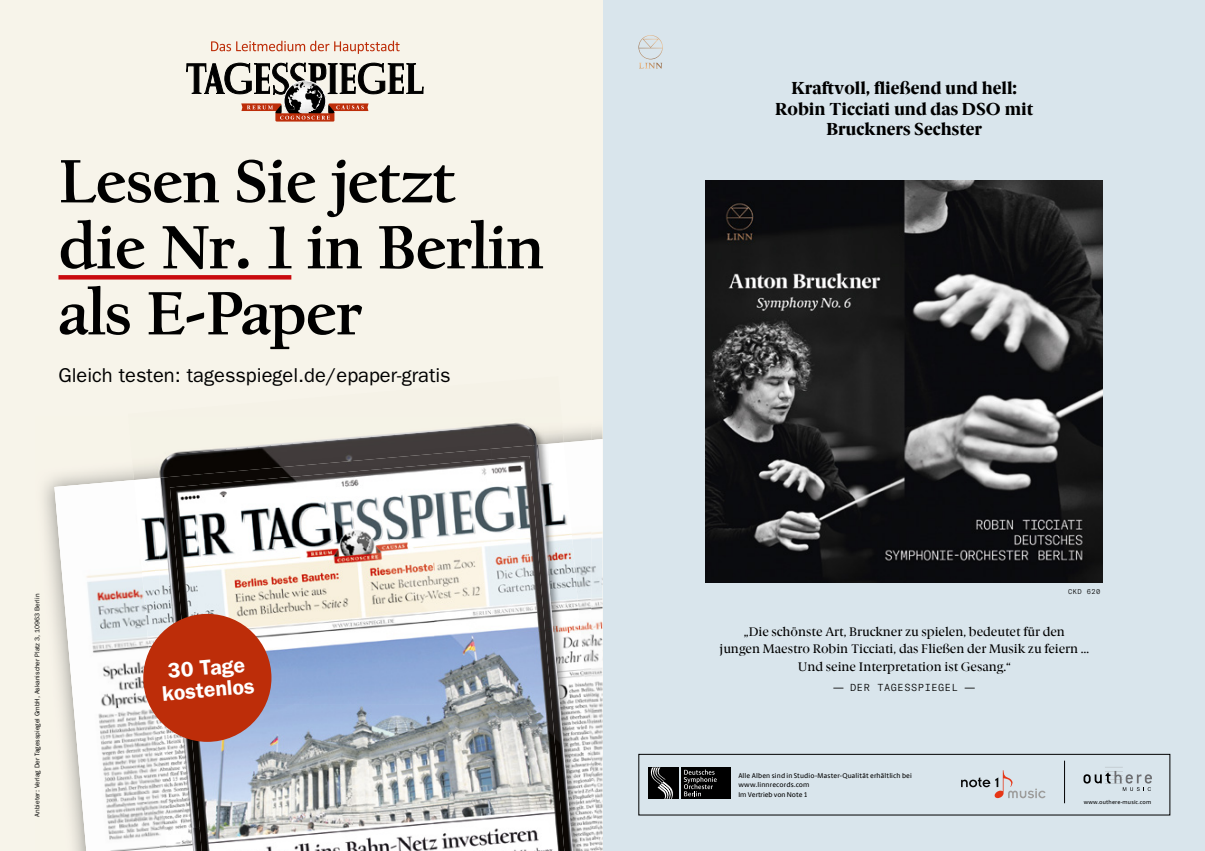
<style>
.page{position:relative;width:1205px;height:851px;background:#fff}
.page>*{position:absolute;margin:0;border:0;box-sizing:border-box;transform-origin:0 0}
.t1{font:700 63.62px/66px "Californian FB Text";letter-spacing:-.015em;color:#000}
.t2{font:21.25px/22px "Franklin Gothic TS Dem";color:#fff;text-align:center}
.t3{font:20.12px "Franklin Gothic TS Boo";color:#000}
.t4{font:800 17.5px/20px "Berlingske Serif";color:#000;text-align:center}
.t5{font:500 12.5px/17.5px "Berlingske Serif";color:#000;text-align:center}
.t6{font:300 10px "GT America Mono";letter-spacing:.055em;color:#000}
.t7{font:500 6.88px/9.6px "Berlingske Sans";letter-spacing:.025em;color:#000}
.t8{font:300 6.88px "GT America Mono";letter-spacing:.055em;color:#000}
.t9{font:6.75px "Franklin Gothic TS Boo";color:#000}
.t10{font:500 5.62px "Berlingske Sans";letter-spacing:.025em;color:#000}
.s1{font-family:"Berlingske Serif";font-weight:500}
</style>
<div class="page">
<div style="left:602px;top:0;width:603px;height:850px;background:#d9e5ec"></div>
<svg style="left:638px;top:35px;width:25px;height:34px"></svg>
<img style="left:706px;top:180px;width:397px;height:402px">
<div style="left:638px;top:754px;width:532px;height:61px;border:1px solid #000"></div>
<hr style="left:1064px;top:760px;width:1px;height:43px;background:#000">
<div style="left:681px;top:767px;width:49px;height:32px;background:#000"></div>
<svg style="left:684px;top:769px;width:33px;height:27px"></svg>
<div style="left:648px;top:767px;width:31px;height:32px;background:#000"></div>
<svg style="left:650px;top:767px;width:23px;height:32px"></svg>
<svg style="left:1083px;top:767px;width:69px;height:23px"></svg>
<svg style="left:961px;top:770px;width:84px;height:28px"></svg>
<div style="left:0;top:0;width:602px;height:850px;background:#f7f4ea"></div>
<img style="left:54px;top:439px;width:548px;height:411px">
<img style="left:128px;top:422px;width:393px;height:58px">
<img style="left:591px;top:754px;width:9px;height:96px">
<img style="left:134px;top:477px;width:26px;height:298px">
<img style="left:537px;top:425px;width:27px;height:19px">
<img style="left:160px;top:827px;width:29px;height:23px">
<img style="left:548px;top:442px;width:43px;height:408px">
<img style="left:160px;top:424px;width:377px;height:50px">
<img style="left:533px;top:445px;width:39px;height:405px">
<img style="left:160px;top:474px;width:29px;height:353px">
<img style="left:491px;top:445px;width:42px;height:11px">
<img style="left:202px;top:448px;width:290px;height:8px">
<img style="left:189px;top:704px;width:245px;height:146px">
<img style="left:434px;top:538px;width:130px;height:312px">
<img style="left:174px;top:539px;width:260px;height:165px">
<img style="left:170px;top:456px;width:367px;height:83px">
<div style="left:143px;top:613px;width:128px;height:128px;background:#bd2d09;border-radius:50%"></div>
<svg style="left:187px;top:63px;width:236px;height:58px"></svg>
<svg style="left:211px;top:41px;width:189px;height:13px"></svg>
<svg style="left:58px;top:275px;width:233px;height:4px"></svg>
<h1 class="t1" style="left:58px;top:149px;width:487px">Lesen Sie jetzt die Nr. 1 in Berlin als E-Paper</h1>
<h3 class="t3" style="left:58px;top:363px;width:394px">Gleich testen: tagesspiegel.de/epaper-gratis</h3>
<p class="t9" style="left:33px;top:816px;width:224px;rotate:-90deg">Anbieter: Verlag Der Tagesspiegel GmbH, Askanischer Platz 3, 10963 Berlin</p>
<h2 class="t2" style="left:159px;top:660px;width:94px;rotate:-5deg">30 Tage kostenlos</h2>
<h3 class="t4" style="left:775px;top:79px;width:259px">Kraftvoll, fließend und hell:<br>Robin Ticciati und das DSO mit<br>Bruckners Sechster</h3>
<p class="t8" style="left:1068px;top:588px;width:34px">CKD 620</p>
<p class="t5" style="left:719px;top:622px;width:371px">„Die schönste Art, Bruckner zu spielen, bedeutet für den<br>jungen Maestro Robin Ticciati, das Fließen der Musik zu feiern …<br>Und seine Interpretation ist Gesang.“</p>
<p class="t6" style="left:833px;top:681px;width:143px"><span class="s1">—</span> DER TAGESSPIEGEL <span class="s1">—</span></p>
<p class="t7" style="left:738px;top:770px;width:175px">Alle Alben sind in Studio-Master-Qualität erhältlich bei www.linnrecords.com<br>Im Vertrieb von Note 1</p>
<p class="t10" style="left:1084px;top:797px;width:69px">www.outhere-music.com</p>
</div>
